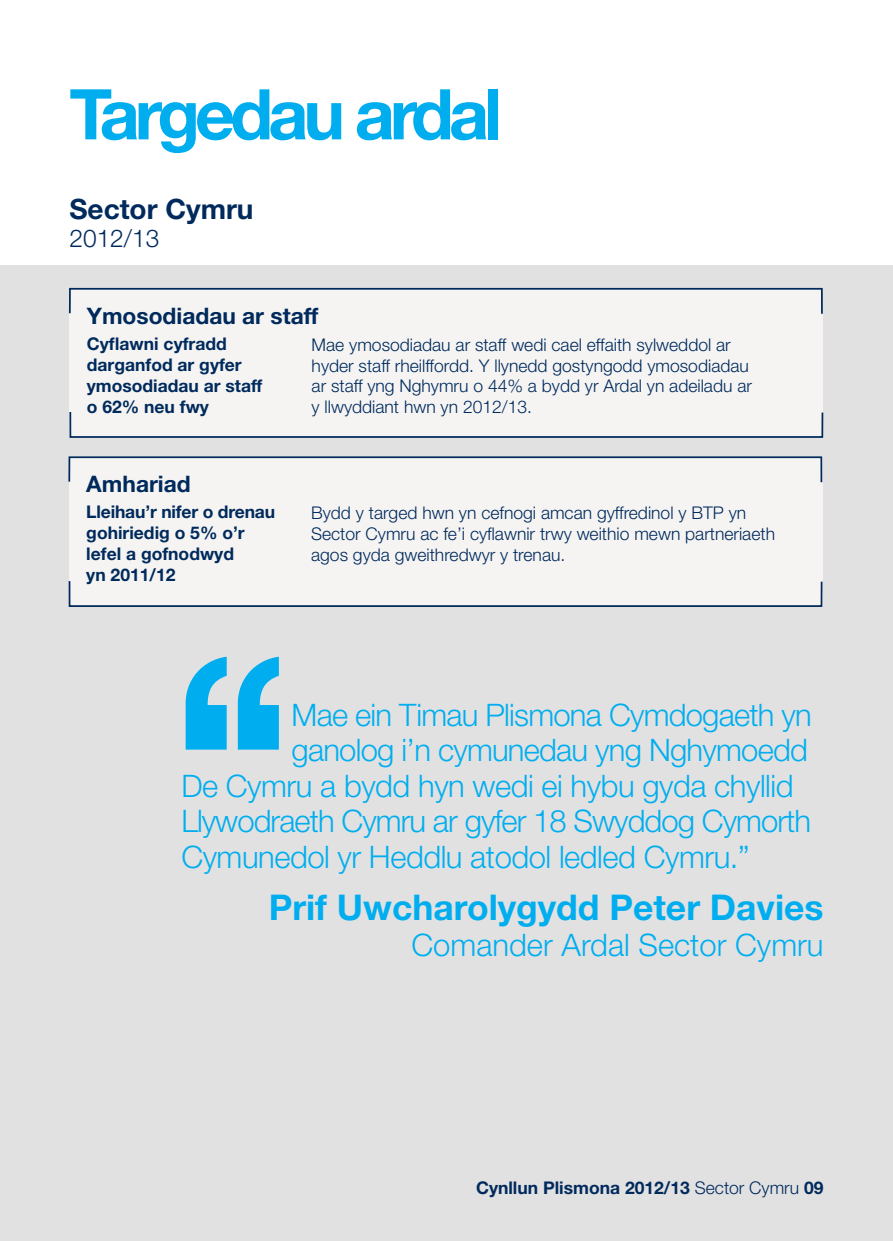
<style>
.page{position:relative;width:893px;height:1241px;background:#fff}
.page>*{position:absolute;margin:0;border:0;box-sizing:border-box;transform-origin:0 0}
.t1{font:700 289.28px "Helvetica Neue LT Std";color:#00aeef}
.t2{font:700 70px "Helvetica Neue LT Std";letter-spacing:-.07em;color:#00aeef}
.t3{font:700 35.52px "Helvetica Neue LT Std";color:#00aeef}
.t4{font:300 30.97px "Helvetica Neue LT Std";letter-spacing:-.025em;color:#00aeef}
.t5{font:300 30.97px "Helvetica Neue LT Std";color:#00aeef}
.t6{font:700 28px "Helvetica Neue LT Std";color:#002a5c}
.t7{font:300 24.5px "Helvetica Neue LT Std";color:#002a5c}
.t8{font:700 22.75px "Helvetica Neue LT Std";color:#002a5c}
.t9{font:300 17.5px/20.7px "Helvetica Neue LT Std";color:#002a5c}
.t10{font:700 17.5px/21px "Helvetica Neue LT Std";color:#002a5c}
.s1{font-weight:300}
</style>
<div class="page">
<div style="left:0;top:265px;width:893px;height:975px;background:#e2e1e2"></div>
<div style="left:69px;top:288px;width:754px;height:149px;background:#f5f4f3"></div>
<svg style="left:68px;top:287px;width:755px;height:27px"></svg>
<svg style="left:69px;top:412px;width:755px;height:26px"></svg>
<div style="left:69px;top:456px;width:753px;height:150px;background:#f5f4f3"></div>
<svg style="left:68px;top:456px;width:755px;height:28px"></svg>
<svg style="left:68px;top:579px;width:755px;height:28px"></svg>
<h2 class="t2" style="left:69px;top:89px;width:434px">Targedau ardal</h2>
<h3 class="t6" style="left:69px;top:198px;width:186px">Sector Cymru</h3>
<h3 class="t7" style="left:69px;top:229px;width:91px">2012/13</h3>
<h3 class="t8" style="left:87px;top:308px;width:233px">Ymosodiadau ar staff</h3>
<p class="t10" style="left:87px;top:335px;width:177px">Cyflawni cyfradd darganfod ar gyfer ymosodiadau ar staff o 62% neu fwy</p>
<p class="t9" style="left:312px;top:336px;width:442px">Mae ymosodiadau ar staff wedi cael effaith sylweddol ar hyder staff rheilffordd. Y llynedd gostyngodd ymosodiadau ar staff yng Nghymru o 44% a bydd yr Ardal yn adeiladu ar y llwyddiant hwn yn 2012/13.</p>
<h3 class="t8" style="left:86px;top:476px;width:106px">Amhariad</h3>
<p class="t10" style="left:86px;top:503px;width:190px">Lleihau’r nifer o drenau gohiriedig o 5% o’r lefel a gofnodwyd<br>yn 2011/12</p>
<p class="t9" style="left:311px;top:504px;width:465px">Bydd y targed hwn yn cefnogi amcan gyffredinol y BTP yn<br>Sector Cymru ac fe’i cyflawnir trwy weithio mewn partneriaeth agos gyda gweithredwyr y trenau.</p>
<h1 class="t1" style="left:166px;top:657px;width:134px">‘‘</h1>
<h3 class="t4" style="left:292px;top:703px;width:522px">Mae ein Timau Plismona Cymdogaeth yn</h3>
<h3 class="t4" style="left:292px;top:738px;width:518px">ganolog i’n cymunedau yng Nghymoedd</h3>
<h3 class="t4" style="left:181px;top:774px;width:614px">De Cymru a bydd hyn wedi ei hybu gyda chyllid</h3>
<h3 class="t4" style="left:181px;top:809px;width:631px">Llywodraeth Cymru ar gyfer 18 Swyddog Cymorth</h3>
<h3 class="t4" style="left:181px;top:845px;width:570px">Cymunedol yr Heddlu atodol ledled Cymru.”</h3>
<h3 class="t3" style="left:269px;top:894px;width:556px">Prif Uwcharolygydd Peter Davies</h3>
<h3 class="t5" style="left:411px;top:933px;width:414px">Comander Ardal Sector Cymru</h3>
<p class="t10" style="left:476px;top:1178px;width:349px">Cynllun Plismona 2012/13 <span class="s1">Sector Cymru</span> 09</p>
</div>
